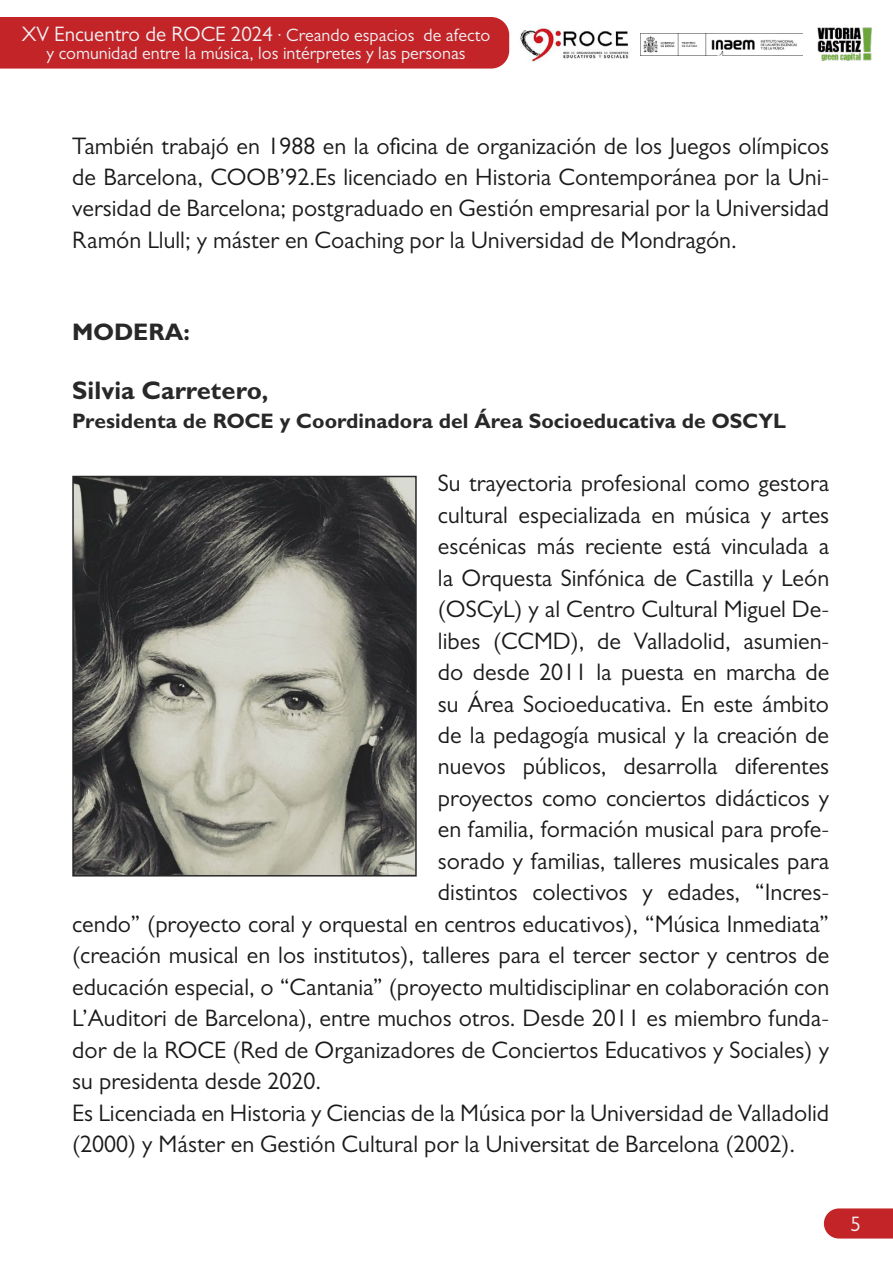
<style>
.page{position:relative;width:893px;height:1263px;background:#fff}
.page>*{position:absolute;margin:0;border:0;box-sizing:border-box;transform-origin:0 0}
.t1{font:700 25.5px "Gill Sans MT Pro";color:#282828}
.t2{font:24px/31.5px "Gill Sans MT Pro";color:#1a1a1b;text-align:justify}
.t3{font:700 24px "Gill Sans MT Pro";color:#282828}
.t4{font:700 21px "Gill Sans MT Pro";color:#282828}
.t5{font:21px "Gill Sans MT Pro";color:#eff1f5}
.t6{font:18px/18px "Gill Sans MT Pro";color:#eff1f5;text-align:center}
.s1{font-size:21px}
.s2{font-size:24px}
</style>
<div class="page">
<svg style="left:824px;top:1208px;width:69px;height:30px;background:#c53033"></svg>
<div style="left:0;top:17px;width:509px;height:52px;background:#c22427"></div>
<img style="left:641px;top:33px;width:161px;height:22px">
<img style="left:520px;top:24px;width:109px;height:38px">
<img style="left:817px;top:27px;width:55px;height:34px">
<img style="left:75px;top:479px;width:339px;height:394px">
<div style="left:72px;top:476px;width:345px;height:400px;border:2px solid #282828"></div>
<p class="t6" style="left:22px;top:26px;width:470px"><span class="s1">XV Encuentro de ROCE 2024</span> · Creando espacios de afecto y comunidad entre la música, los intérpretes y las personas</p>
<p class="t2" style="left:72px;top:129px;width:758px">También trabajó en 1988 en la oficina de organización de los Juegos olímpicos de Barcelona, COOB’92.Es licenciado en Historia Contemporánea por la Uni&shy;versidad de Barcelona; postgraduado en Gestión empresarial por la Universidad Ramón Llull; y máster en Coaching por la Universidad de Mondragón.</p>
<p class="t3" style="left:72px;top:317px;width:119px">MODERA:</p>
<p class="t1" style="left:72px;top:375px;width:198px">Silvia Carretero<span class="s2">,</span></p>
<p class="t4" style="left:72px;top:408px;width:715px">Presidenta de ROCE y Coordinadora del Área Socioeducativa de OSCYL</p>
<p class="t2" style="left:438px;top:467px;width:393px">Su trayectoria profesional como gestora</p>
<p class="t2" style="left:438px;top:498px;width:393px">cultural especializada en música y artes</p>
<p class="t2" style="left:438px;top:530px;width:393px">escénicas más reciente está vinculada a</p>
<p class="t2" style="left:438px;top:561px;width:393px">la Orquesta Sinfónica de Castilla y León</p>
<p class="t2" style="left:438px;top:593px;width:393px">(OSCyL) y al Centro Cultural Miguel De-</p>
<p class="t2" style="left:438px;top:624px;width:393px">libes (CCMD), de Valladolid, asumien-</p>
<p class="t2" style="left:438px;top:656px;width:393px">do desde 2011 la puesta en marcha de</p>
<p class="t2" style="left:438px;top:687px;width:393px">su Área Socioeducativa. En este ámbito</p>
<p class="t2" style="left:438px;top:719px;width:393px">de la pedagogía musical y la creación de</p>
<p class="t2" style="left:438px;top:750px;width:393px">nuevos públicos, desarrolla diferentes</p>
<p class="t2" style="left:438px;top:782px;width:393px">proyectos como conciertos didácticos y</p>
<p class="t2" style="left:438px;top:813px;width:393px">en familia, formación musical para profe-</p>
<p class="t2" style="left:438px;top:845px;width:393px">sorado y familias, talleres musicales para</p>
<p class="t2" style="left:438px;top:876px;width:393px">distintos colectivos y edades, “Incres-</p>
<p class="t2" style="left:72px;top:908px;width:758px">cendo” (proyecto coral y orquestal en centros educativos), “Música Inmediata”</p>
<p class="t2" style="left:72px;top:939px;width:758px">(creación musical en los institutos), talleres para el tercer sector y centros de</p>
<p class="t2" style="left:72px;top:971px;width:758px">educación especial, o “Cantania” (proyecto multidisciplinar en colaboración con</p>
<p class="t2" style="left:72px;top:1002px;width:758px">L’Auditori de Barcelona), entre muchos otros. Desde 2011 es miembro funda-</p>
<p class="t2" style="left:72px;top:1034px;width:758px">dor de la ROCE (Red de Organizadores de Conciertos Educativos y Sociales) y</p>
<p class="t2" style="left:72px;top:1065px;width:250px">su presidenta desde 2020.</p>
<p class="t2" style="left:72px;top:1097px;width:758px">Es Licenciada en Historia y Ciencias de la Música por la Universidad de Valladolid</p>
<p class="t2" style="left:72px;top:1128px;width:724px">(2000) y Máster en Gestión Cultural por la Universitat de Barcelona (2002).</p>
<p class="t5" style="left:850px;top:1211px;width:12px">5</p>
</div>
